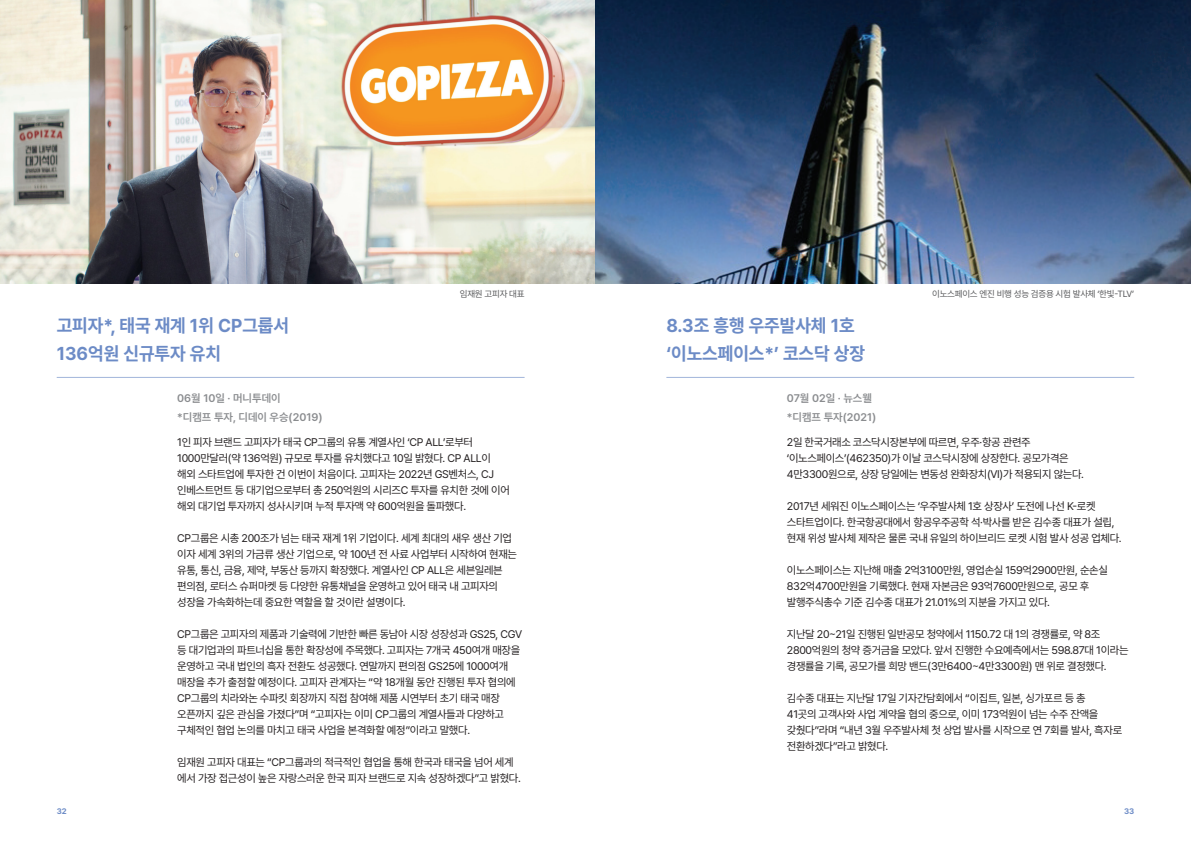
<style>
.page{position:relative;width:1191px;height:842px;background:#fff}
.page>*{position:absolute;margin:0;border:0;box-sizing:border-box;transform-origin:0 0}
.t1{font:700 18.5px/28px "Pretendard";color:#6c8bc6}
.t2{font:11px/16px "Pretendard";letter-spacing:-.03em;color:#231f20}
.t3{font:600 11px/19px "Pretendard";color:#8a8c8f}
.t4{font:9px "Pretendard";letter-spacing:-.025em;color:#57585a}
.t5{font:700 8px "Pretendard";color:#6c8bc6}
</style>
<div class="page">
<img style="left:0;top:0;width:595px;height:283px">
<hr style="left:57px;top:377px;width:467px;height:1px;background:#6c8bc6">
<hr style="left:666px;top:377px;width:468px;height:1px;background:#6c8bc6">
<img style="left:595px;top:0;width:596px;height:283px">
<p class="t4" style="left:460px;top:288px;width:66px">임재원 고피자 대표</p>
<p class="t4" style="left:932px;top:288px;width:203px">이노스페이스 엔진 비행 성능 검증용 시험 발사체 ‘한빛-TLV’</p>
<h1 class="t1" style="left:57px;top:311px;width:234px">고피자*, 태국 재계 1위 CP그룹서<br>136억원 신규투자 유치</h1>
<h1 class="t1" style="left:666px;top:311px;width:200px">8.3조 흥행 우주발사체 1호 ‘이노스페이스*’ 코스닥 상장</h1>
<p class="t3" style="left:177px;top:388px;width:147px">06월 10일 · 머니투데이<br>*디캠프 투자, 디데이 우승(2019)</p>
<p class="t3" style="left:787px;top:388px;width:91px">07월 02일 · 뉴스웰 *디캠프 투자(2021)</p>
<p class="t2" style="left:177px;top:434px;width:334px">1인 피자 브랜드 고피자가 태국 CP그룹의 유통 계열사인 ‘CP ALL’로부터 1000만달러(약 136억원) 규모로 투자를 유치했다고 10일 밝혔다. CP ALL이 해외 스타트업에 투자한 건 이번이 처음이다. 고피자는 2022년 GS벤처스, CJ 인베스트먼트 등 대기업으로부터 총 250억원의 시리즈C 투자를 유치한 것에 이어 해외 대기업 투자까지 성사시키며 누적 투자액 약 600억원을 돌파했다.</p>
<p class="t2" style="left:177px;top:530px;width:341px">CP그룹은 시총 200조가 넘는 태국 재계 1위 기업이다. 세계 최대의 새우 생산 기업 이자 세계 3위의 가금류 생산 기업으로, 약 100년 전 사료 사업부터 시작하여 현재는 유통, 통신, 금융, 제약, 부동산 등까지 확장했다. 계열사인 CP ALL은 세븐일레븐 편의점, 로터스 슈퍼마켓 등 다양한 유통채널을 운영하고 있어 태국 내 고피자의 성장을 가속화하는데 중요한 역할을 할 것이란 설명이다.</p>
<p class="t2" style="left:177px;top:626px;width:346px">CP그룹은 고피자의 제품과 기술력에 기반한 빠른 동남아 시장 성장성과 GS25, CGV 등 대기업과의 파트너십을 통한 확장성에 주목했다. 고피자는 7개국 450여개 매장을 운영하고 국내 법인의 흑자 전환도 성공했다. 연말까지 편의점 GS25에 1000여개 매장을 추가 출점할 예정이다. 고피자 관계자는 “약 18개월 동안 진행된 투자 협의에 CP그룹의 치라와논 수파킷 회장까지 직접 참여해 제품 시연부터 초기 태국 매장 오픈까지 깊은 관심을 가졌다”며 “고피자는 이미 CP그룹의 계열사들과 다양하고 구체적인 협업 논의를 마치고 태국 사업을 본격화할 예정”이라고 말했다.</p>
<p class="t2" style="left:177px;top:754px;width:345px">임재원 고피자 대표는 “CP그룹과의 적극적인 협업을 통해 한국과 태국을 넘어 세계 에서 가장 접근성이 높은 자랑스러운 한국 피자 브랜드로 지속 성장하겠다”고 밝혔다.</p>
<p class="t2" style="left:787px;top:434px;width:299px">2일 한국거래소 코스닥시장본부에 따르면, 우주·항공 관련주 ‘이노스페이스’(462350)가 이날 코스닥시장에 상장한다. 공모가격은<br>4만3300원으로, 상장 당일에는 변동성 완화장치(VI)가 적용되지 않는다.</p>
<p class="t2" style="left:787px;top:498px;width:336px">2017년 세워진 이노스페이스는 ‘우주발사체 1호 상장사’ 도전에 나선 K-로켓 스타트업이다. 한국항공대에서 항공우주공학 석·박사를 받은 김수종 대표가 설립, 현재 위성 발사체 제작은 물론 국내 유일의 하이브리드 로켓 시험 발사 성공 업체다.</p>
<p class="t2" style="left:787px;top:562px;width:322px">이노스페이스는 지난해 매출 2억3100만원, 영업손실 159억2900만원, 순손실<br>832억4700만원을 기록했다. 현재 자본금은 93억7600만원으로, 공모 후 발행주식총수 기준 김수종 대표가 21.01%의 지분을 가지고 있다.</p>
<p class="t2" style="left:787px;top:626px;width:343px">지난달 20~21일 진행된 일반공모 청약에서 1150.72 대 1의 경쟁률로, 약 8조<br>2800억원의 청약 증거금을 모았다. 앞서 진행한 수요예측에서는 598.87대 1이라는 경쟁률을 기록, 공모가를 희망 밴드(3만6400~4만3300원) 맨 위로 결정했다.</p>
<p class="t2" style="left:787px;top:690px;width:337px">김수종 대표는 지난달 17일 기자간담회에서 “이집트, 일본, 싱가포르 등 총<br>41곳의 고객사와 사업 계약을 협의 중으로, 이미 173억원이 넘는 수주 잔액을 갖췄다”라며 “내년 3월 우주발사체 첫 상업 발사를 시작으로 연 7회를 발사, 흑자로 전환하겠다”라고 밝혔다.</p>
<p class="t5" style="left:57px;top:805px;width:11px">32</p>
<p class="t5" style="left:1124px;top:805px;width:12px">33</p>
</div>
